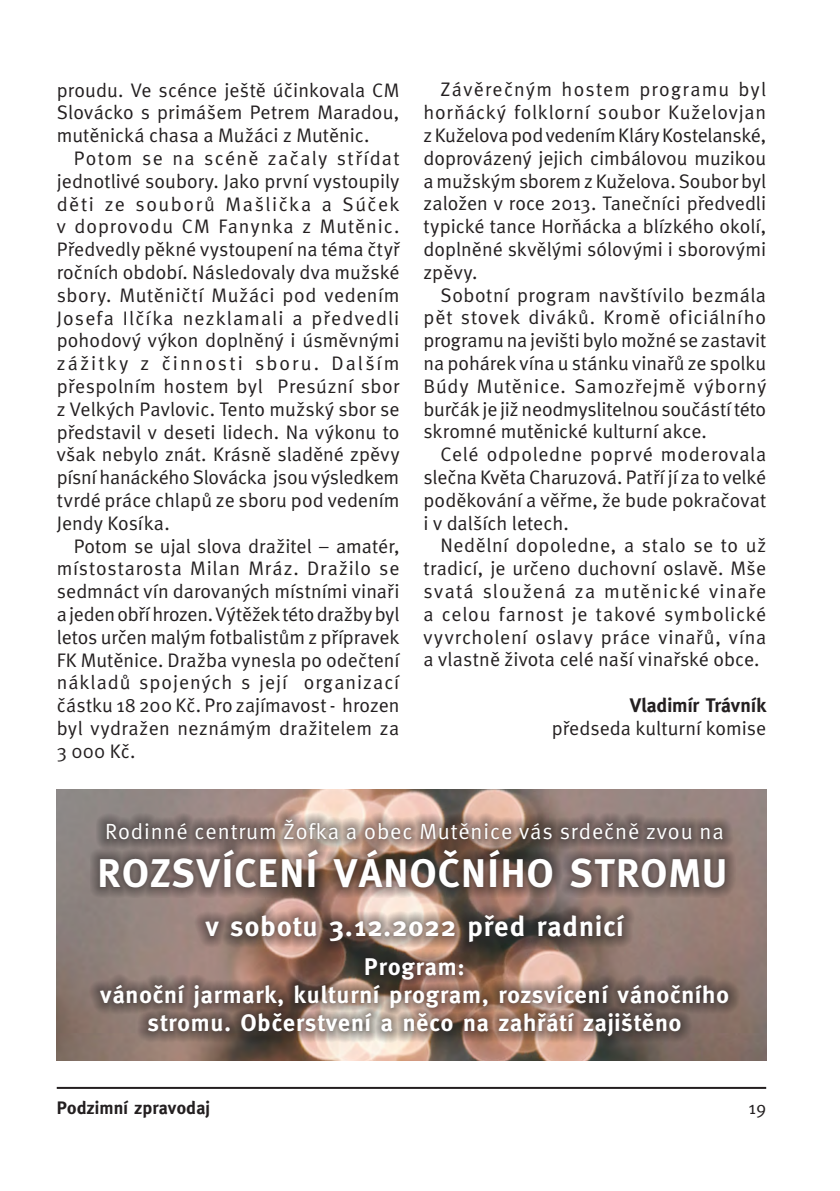
<style>
.page{position:relative;width:840px;height:1191px;background:#fff}
.page>*{position:absolute;margin:0;border:0;box-sizing:border-box;transform-origin:0 0}
.t1{font:700 40px "Meta CE";letter-spacing:.04em;color:#fff}
.t2{font:700 28px "Meta CE";letter-spacing:.04em;color:#fff}
.t3{font:700 24px/28px "Meta CE";letter-spacing:.04em;color:#fff;text-align:center}
.t4{font:22px "Meta CE";letter-spacing:.04em;color:#fff}
.Vychozi_Ninbus_9_5{font:19.6px/22.8px "Meta CE";letter-spacing:.005em;color:#231f20;text-align:justify}
.Vychozi_Ninbus_9_5-2{font:700 19.6px "Meta CE";color:#231f20}
.t5{font:700 18px "Meta CE";letter-spacing:.01em;color:#231f20}
.t6{font:18px "Meta CE";color:#231f20}
</style>
<div class="page">
<hr style="left:57px;top:1087px;width:708px;height:2px;background:#231f20">
<img style="left:57px;top:789px;width:708px;height:271px">
<div style="left:96px;top:808px;width:637px;height:43px;background:#231f20;opacity:.75"></div>
<div style="left:89px;top:838px;width:646px;height:60px;background:#231f20;opacity:.75"></div>
<div style="left:89px;top:946px;width:650px;height:101px;background:#231f20;opacity:.75"></div>
<div style="left:194px;top:904px;width:441px;height:49px;background:#231f20;opacity:.75"></div>
<p class="Vychozi_Ninbus_9_5" style="left:57px;top:78px;width:344px">proudu. Ve scénce ještě účinkovala CM Slovácko s primášem Petrem Maradou, mutěnická chasa a Mužáci z Mutěnic.</p>
<p class="Vychozi_Ninbus_9_5" style="left:57px;top:147px;width:344px;text-indent:17px">Potom se na scéně začaly střídat jednotlivé soubory. Jako první vystoupily děti ze souborů Mašlička a Súček v doprovodu CM Fanynka z Mutěnic.<br>Předvedly pěkné vystoupení na téma čtyř ročních období. Následovaly dva mužské sbory. Mutěničtí Mužáci pod vedením Josefa Ilčíka nezklamali a předvedli pohodový výkon doplněný i úsměvnými zážitky z činnosti sboru. Dalším přespolním hostem byl Presúzní sbor z Velkých Pavlovic. Tento mužský sbor se představil v deseti lidech. Na výkonu to však nebylo znát. Krásně sladěné zpěvy písní hanáckého Slovácka jsou výsledkem tvrdé práce chlapů ze sboru pod vedením Jendy Kosíka.</p>
<p class="Vychozi_Ninbus_9_5" style="left:57px;top:534px;width:344px;text-indent:17px">Potom se ujal slova dražitel – amatér, místostarosta Milan Mráz. Dražilo se sedmnáct vín darovaných místními vinaři a jeden obří hrozen. Výtěžek této dražby byl letos určen malým fotbalistům z přípravek FK Mutěnice. Dražba vynesla po odečtení nákladů spojených s její organizací částku 18 200 Kč. Pro zajímavost - hrozen byl vydražen neznámým dražitelem za 3 000 Kč.</p>
<p class="Vychozi_Ninbus_9_5" style="left:423px;top:78px;width:344px;text-indent:17px">Závěrečným hostem programu byl horňácký folklorní soubor Kuželovjan z Kuželova pod vedením Kláry Kostelanské, doprovázený jejich cimbálovou muzikou a mužským sborem z Kuželova. Soubor byl založen v roce 2013. Tanečníci předvedli typické tance Horňácka a blízkého okolí, doplněné skvělými sólovými i sborovými zpěvy.</p>
<p class="Vychozi_Ninbus_9_5" style="left:423px;top:283px;width:344px;text-indent:17px">Sobotní program navštívilo bezmála pět stovek diváků. Kromě oficiálního programu na jevišti bylo možné se zastavit na pohárek vína u stánku vinařů ze spolku Búdy Mutěnice. Samozřejmě výborný burčák je již neodmyslitelnou součástí této skromné mutěnické kulturní akce.</p>
<p class="Vychozi_Ninbus_9_5" style="left:423px;top:443px;width:344px;text-indent:17px">Celé odpoledne poprvé moderovala slečna Květa Charuzová. Patří jí za to velké poděkování a věřme, že bude pokračovat i v dalších letech.</p>
<p class="Vychozi_Ninbus_9_5" style="left:423px;top:534px;width:344px;text-indent:17px">Nedělní dopoledne, a stalo se to už tradicí, je určeno duchovní oslavě. Mše svatá sloužená za mutěnické vinaře a celou farnost je takové symbolické vyvrcholení oslavy práce vinařů, vína a vlastně života celé naší vinařské obce.</p>
<p class="Vychozi_Ninbus_9_5-2" style="left:629px;top:693px;width:138px">Vladimír Trávník</p>
<p class="Vychozi_Ninbus_9_5" style="left:551px;top:716px;width:216px">předseda kulturní komise</p>
<p class="t4" style="left:105px;top:819px;width:620px">Rodinné centrum Žofka a obec Mutěnice vás srdečně zvou na</p>
<p class="t1" style="left:98px;top:849px;width:630px">ROZSVÍCENÍ VÁNOČNÍHO STROMU</p>
<p class="t2" style="left:205px;top:910px;width:419px">v sobotu 3.12.2022 před radnicí</p>
<p class="t3" style="left:364px;top:952px;width:102px">Program:</p>
<p class="t3" style="left:100px;top:980px;width:630px">vánoční jarmark, kulturní program, rozsvícení vánočního stromu. Občerstvení a něco na zahřátí zajištěno</p>
<p class="t5" style="left:57px;top:1097px;width:155px">Podzimní zpravodaj</p>
<p class="t6" style="left:748px;top:1097px;width:19px">19</p>
</div>
